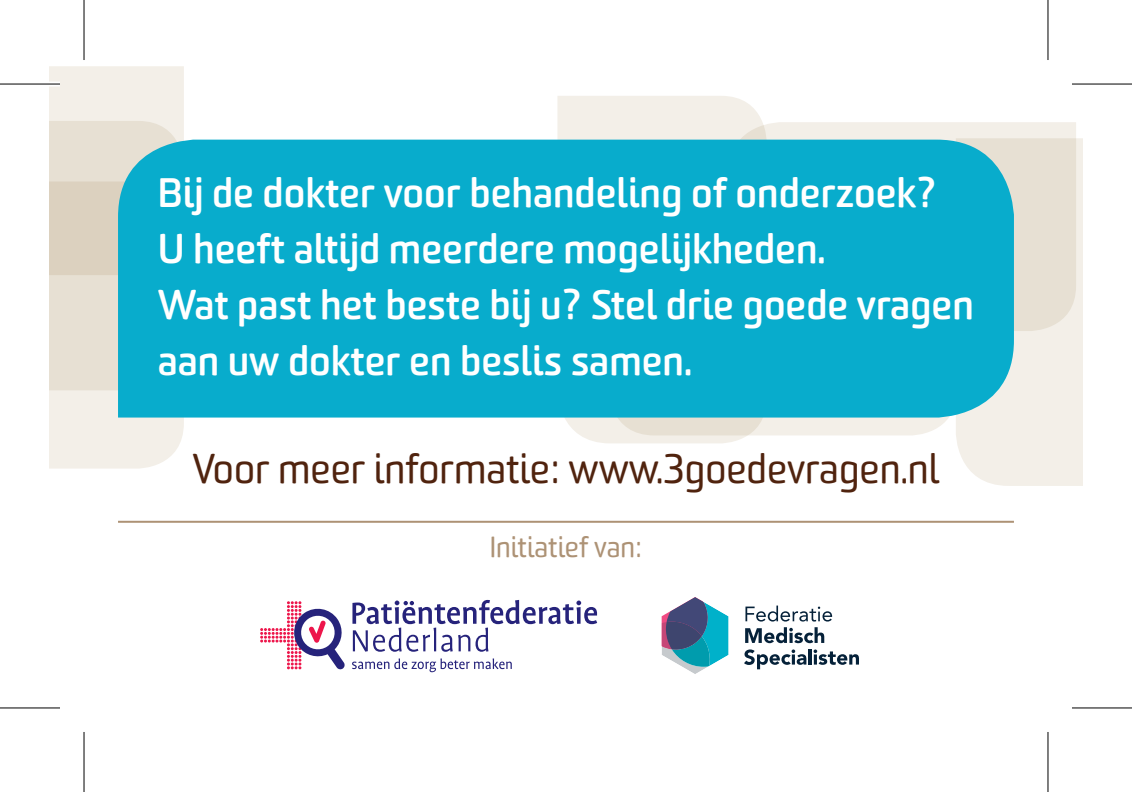
<style>
.page{position:relative;width:1132px;height:792px;background:#fff}
.page>*{position:absolute;margin:0;border:0;box-sizing:border-box;transform-origin:0 0}
.t1{font:700 40px/56px "Sommet Rounded";color:#fff}
.t2{font:40px "Sommet Rounded";color:#50230e}
.t3{font:28px "Sommet Rounded";color:#ad9275}
</style>
<div class="page">
<svg style="left:557px;top:96px;width:210px;height:347px;background:#f2efe9"></svg>
<div style="left:956px;top:138px;width:126px;height:348px;background:#f3efe8"></div>
<div style="left:50px;top:390px;width:134px;height:78px;background:#f3efe8"></div>
<svg style="left:609px;top:417px;width:348px;height:18px;background:#e8e8e0"></svg>
<svg style="left:50px;top:66px;width:134px;height:115px;background:#eee9df"></svg>
<svg style="left:728px;top:122px;width:348px;height:209px;background:#eae4da"></svg>
<svg style="left:50px;top:181px;width:68px;height:209px;background:#e2d9ca"></svg>
<div style="left:118px;top:140px;width:896px;height:277px;background:#08accc"></div>
<hr style="left:118px;top:521px;width:896px;height:2px;background:#ad9275">
<svg style="left:745px;top:605px;width:87px;height:16px"></svg>
<svg style="left:745px;top:627px;width:79px;height:16px"></svg>
<svg style="left:744px;top:649px;width:62px;height:20px"></svg>
<hr style="left:808px;top:649px;width:3px;height:15px;background:#052139">
<svg style="left:813px;top:649px;width:46px;height:16px"></svg>
<svg style="left:662px;top:597px;width:66px;height:77px"></svg>
<svg style="left:260px;top:601px;width:85px;height:69px"></svg>
<svg style="left:352px;top:658px;width:160px;height:14px"></svg>
<svg style="left:352px;top:600px;width:245px;height:51px"></svg>
<div style="left:0;top:82px;width:60px;height:5px;background:#fff"></div>
<svg style="left:0;top:708px;width:60px;height:1px"></svg>
<svg style="left:1072px;top:708px;width:60px;height:1px"></svg>
<svg style="left:1048px;top:0;width:1px;height:60px"></svg>
<svg style="left:1048px;top:732px;width:1px;height:60px"></svg>
<hr style="left:0;top:83px;width:60px;height:2px;background:#000">
<hr style="left:1072px;top:83px;width:60px;height:2px;background:#000">
<hr style="left:0;top:707px;width:60px;height:1px;background:#000">
<hr style="left:1072px;top:707px;width:60px;height:1px;background:#000">
<hr style="left:83px;top:0;width:2px;height:60px;background:#000">
<hr style="left:83px;top:732px;width:2px;height:60px;background:#000">
<hr style="left:1047px;top:0;width:1px;height:60px;background:#000">
<hr style="left:1047px;top:732px;width:1px;height:60px;background:#000">
<p class="t1" style="left:158px;top:164px;width:818px">Bij de dokter voor behandeling of onderzoek?<br>U heeft altijd meerdere mogelijkheden.<br>Wat past het beste bij u? Stel drie goede vragen aan uw dokter en beslis samen.</p>
<p class="t2" style="left:193px;top:444px;width:748px">Voor meer informatie: www.3goedevragen.nl</p>
<p class="t3" style="left:490px;top:530px;width:154px">Initiatief van:</p>
</div>
